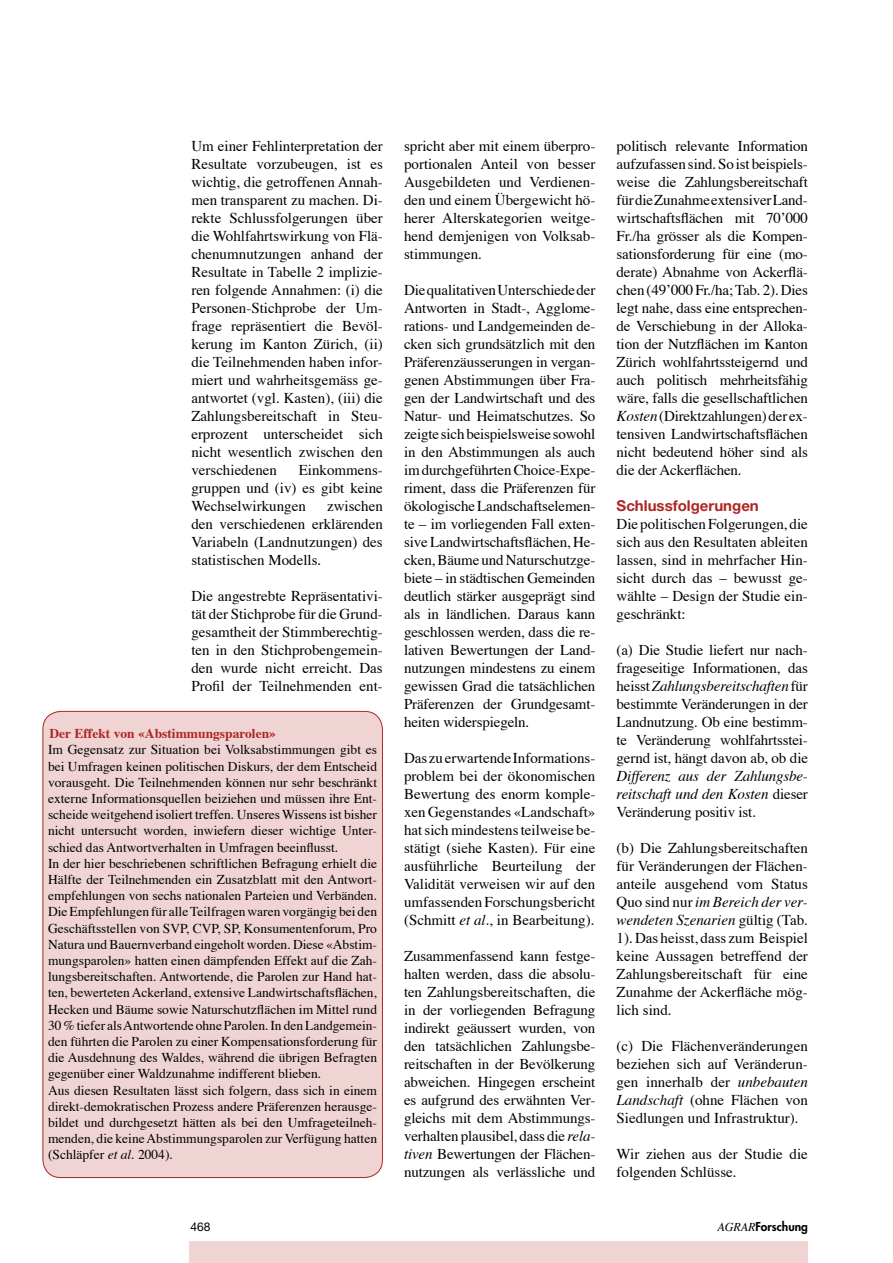
<style>
.page{position:relative;width:893px;height:1263px;background:#fff}
.page>*{position:absolute;margin:0;border:0;box-sizing:border-box;transform-origin:0 0}
.Texte{font:15px/18px "Times";color:#000;text-align:justify}
.Titre_texte{font:700 15px "Helvetica Neue";color:#ad2624}
.Box{font:13.5px/16.2px "Times";color:#000;text-align:justify}
.Box_titre{font:700 13.5px "Times";color:#ad2624}
.t1{font:800 12px "Futura";color:#000}
.t2{font:12px "Helvetica Neue";color:#000}
.s1{font-style:italic}
.s2{font-family:"Times";font-weight:400;font-style:italic}
</style>
<div class="page">
<div style="left:189px;top:1242px;width:619px;height:21px;background:#efd4d3"></div>
<div style="left:42px;top:711px;width:341px;height:466px;background:#efd4d3"></div>
<p class="Texte" style="left:191px;top:138px;width:193px">Um einer Fehlinterpretation der Resultate vorzubeugen, ist es wichtig, die getroffenen Annah&shy;men transparent zu machen. Di&shy;rekte Schlussfolgerungen über die Wohlfahrtswirkung von Flä&shy;chenumnutzungen anhand der Resultate in Tabelle 2 implizie&shy;ren folgende Annahmen: (i) die Personen-Stichprobe der Um&shy;frage repräsentiert die Bevöl&shy;kerung im Kanton Zürich, (ii) die Teilnehmenden haben infor&shy;miert und wahrheitsgemäss ge&shy;antwortet (vgl. Kasten), (iii) die Zahlungsbereitschaft in Steu&shy;erprozent unterscheidet sich nicht wesentlich zwischen den verschiedenen</p>
<p class="Texte" style="left:191px;top:462px;width:193px;text-indent:107px">Einkommens&shy;gruppen und (iv) es gibt keine Wechselwirkungen</p>
<p class="Texte" style="left:191px;top:498px;width:193px;text-indent:136px">zwischen den verschiedenen erklärenden Variabeln (Landnutzungen) des statistischen Modells.</p>
<p class="Texte" style="left:191px;top:588px;width:193px">Die angestrebte Repräsentativi&shy;tät der Stichprobe für die Grund&shy;gesamtheit der Stimmberechtig&shy;ten in den Stichprobengemein&shy;den wurde nicht erreicht. Das Profil der Teilnehmenden ent-</p>
<p class="Box_titre" style="left:50px;top:724px;width:228px">Der Effekt von «Abstimmungsparolen»</p>
<p class="Box" style="left:48px;top:742px;width:331px">Im Gegensatz zur Situation bei Volksabstimmungen gibt es bei Umfragen keinen politischen Diskurs, der dem Entscheid vorausgeht. Die Teilnehmenden können nur sehr beschränkt externe Informationsquellen beiziehen und müssen ihre Ent&shy;scheide weitgehend isoliert treffen. Unseres Wissens ist bisher nicht untersucht worden, inwiefern dieser wichtige Unter&shy;schied das Antwortverhalten in Umfragen beeinflusst.</p>
<p class="Box" style="left:48px;top:856px;width:331px">In der hier beschriebenen schriftlichen Befragung erhielt die Hälfte der Teilnehmenden ein Zusatzblatt mit den Antwort&shy;empfehlungen von sechs nationalen Parteien und Verbänden.<br>Die Empfehlungen für alle Teilfragen waren vorgängig bei den Geschäftsstellen von SVP, CVP, SP, Konsumentenforum, Pro Natura und Bauernverband eingeholt worden. Diese «Abstim&shy;mungsparolen» hatten einen dämpfenden Effekt auf die Zah&shy;lungsbereitschaften. Antwortende, die Parolen zur Hand hat&shy;ten, bewerteten Ackerland, extensive Landwirtschaftsflächen, Hecken und Bäume sowie Naturschutzflächen im Mittel rund 30 % tiefer als Antwortende ohne Parolen. In den Landgemein&shy;den führten die Parolen zu einer Kompensationsforderung für die Ausdehnung des Waldes, während die übrigen Befragten gegenüber einer Waldzunahme indifferent blieben.</p>
<p class="Box" style="left:48px;top:1083px;width:331px">Aus diesen Resultaten lässt sich folgern, dass sich in einem direkt-demokratischen Prozess andere Präferenzen herausge&shy;bildet und durchgesetzt hätten als bei den Umfrageteilneh&shy;menden, die keine Abstimmungsparolen zur Verfügung hatten (Schläpfer <span class="s1">et al.</span> 2004).</p>
<p class="Texte" style="left:404px;top:138px;width:193px">spricht aber mit einem überpro&shy;portionalen Anteil von besser Ausgebildeten und Verdienen&shy;den und einem Übergewicht hö&shy;herer Alterskategorien weitge&shy;hend demjenigen von Volksab&shy;stimmungen.</p>
<p class="Texte" style="left:404px;top:282px;width:193px">Die qualitativen Unterschiede der Antworten in Stadt-, Agglome&shy;rations- und Landgemeinden de&shy;cken sich grundsätzlich mit den Präferenzäusserungen in vergan&shy;genen Abstimmungen über Fra&shy;gen der Landwirtschaft und des Natur- und Heimatschutzes. So zeigte sich beispielsweise sowohl in den Abstimmungen als auch im durchgeführten Choice-Expe&shy;riment, dass die Präferenzen für ökologische Landschaftselemen&shy;te – im vorliegenden Fall exten&shy;sive Landwirtschaftsflächen, He&shy;cken, Bäume und Naturschutzge&shy;biete – in städtischen Gemeinden deutlich stärker ausgeprägt sind als in ländlichen. Daraus kann geschlossen werden, dass die re&shy;lativen Bewertungen der Land&shy;nutzungen mindestens zu einem gewissen Grad die tatsächlichen Präferenzen der Grundgesamt&shy;heiten widerspiegeln.</p>
<p class="Texte" style="left:404px;top:750px;width:193px">Das zu erwartende Informations&shy;problem bei der ökonomischen Bewertung des enorm komple&shy;xen Gegenstandes «Landschaft» hat sich mindestens teilweise be&shy;stätigt (siehe Kasten). Für eine ausführliche Beurteilung der Validität verweisen wir auf den umfassenden Forschungsbericht (Schmitt <span class="s1">et al.</span>, in Bearbeitung).</p>
<p class="Texte" style="left:404px;top:948px;width:193px">Zusammenfassend kann festge&shy;halten werden, dass die absolu&shy;ten Zahlungsbereitschaften, die in der vorliegenden Befragung indirekt geäussert wurden, von den tatsächlichen Zahlungsbe&shy;reitschaften in der Bevölkerung abweichen. Hingegen erscheint es aufgrund des erwähnten Ver&shy;gleichs mit dem Abstimmungs&shy;verhalten plausibel, dass die <span class="s1">rela&shy;tiven</span> Bewertungen der Flächen&shy;nutzungen als verlässliche und</p>
<p class="Texte" style="left:617px;top:138px;width:193px">politisch relevante Information aufzufassen sind. So ist beispiels&shy;weise die Zahlungsbereitschaft für die Zunahme extensiver Land&shy;wirtschaftsflächen mit 70ʼ000<br>Fr./ha grösser als die Kompen&shy;sationsforderung für eine (mo&shy;derate) Abnahme von Ackerflä&shy;chen (49ʼ000 Fr./ha; Tab. 2). Dies legt nahe, dass eine entsprechen&shy;de Verschiebung in der Alloka&shy;tion der Nutzflächen im Kanton Zürich wohlfahrtssteigernd und auch politisch mehrheitsfähig wäre, falls die gesellschaftlichen <span class="s1">Kosten</span> (Direktzahlungen) der ex&shy;tensiven Landwirtschaftsflächen nicht bedeutend höher sind als die der Ackerflächen.</p>
<p class="Titre_texte" style="left:617px;top:496px;width:144px">Schlussfolgerungen</p>
<p class="Texte" style="left:617px;top:516px;width:193px">Die politischen Folgerungen, die sich aus den Resultaten ableiten lassen, sind in mehrfacher Hin&shy;sicht durch das – bewusst ge&shy;wählte – Design der Studie ein&shy;geschränkt:</p>
<p class="Texte" style="left:617px;top:642px;width:193px">(a) Die Studie liefert nur nach&shy;frageseitige Informationen, das heisst <span class="s1">Zahlungsbereitschaften</span> für bestimmte Veränderungen in der Landnutzung. Ob eine bestimm&shy;te Veränderung wohlfahrtsstei&shy;gernd ist, hängt davon ab, ob die <span class="s1">Differenz aus der Zahlungsbe&shy;reitschaft und den Kosten</span> dieser Veränderung positiv ist.</p>
<p class="Texte" style="left:617px;top:840px;width:193px">(b) Die Zahlungsbereitschaften für Veränderungen der Flächen&shy;anteile ausgehend vom Status Quo sind nur <span class="s1">im Bereich der ver&shy;wendeten Szenarien</span> gültig (Tab.<br>1). Das heisst, dass zum Beispiel keine Aussagen betreffend der Zahlungsbereitschaft für eine Zunahme der Ackerfläche mög&shy;lich sind.</p>
<p class="Texte" style="left:617px;top:1037px;width:193px">(c) Die Flächenveränderungen beziehen sich auf Veränderun&shy;gen innerhalb der <span class="s1">unbebauten Landschaft</span> (ohne Flächen von Siedlungen und Infrastruktur).</p>
<p class="Texte" style="left:617px;top:1145px;width:193px">Wir ziehen aus der Studie die folgenden Schlüsse.</p>
<p class="t2" style="left:190px;top:1220px;width:22px">468</p>
<p class="t1" style="left:717px;top:1219px;width:92px"><span class="s2">AGRAR</span>Forschung</p>
</div>
